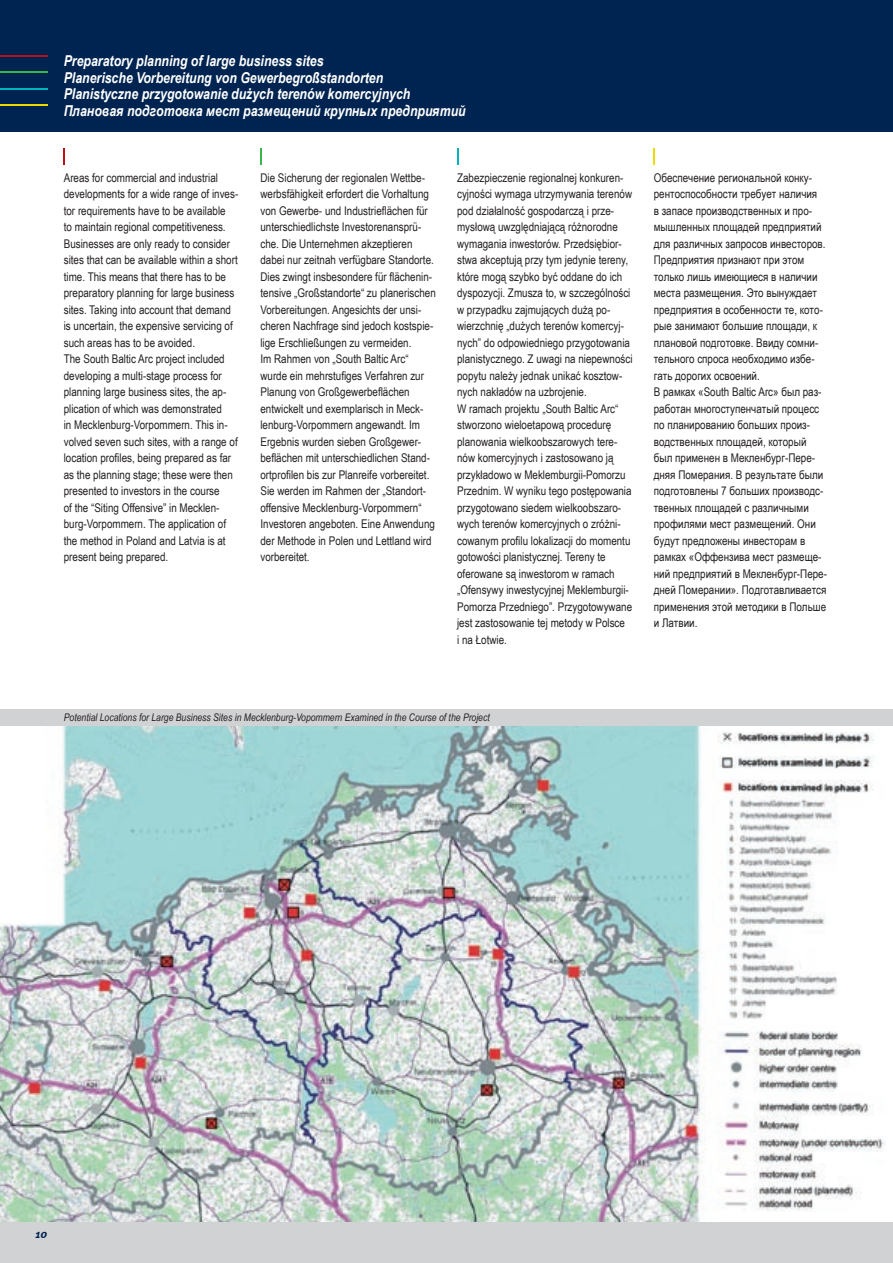
<style>
.page{position:relative;width:893px;height:1263px;background:#fff}
.page>*{position:absolute;margin:0;border:0;box-sizing:border-box;transform-origin:0 0}
.t1{font:italic 700 15px/16.5px "Arial Narrow";color:#fff}
.t2{font:12px/16.5px "Arial Narrow";color:#231f20}
.t3{font:italic 700 12px "Meta";color:#002451}
.t4{font:italic 10.5px "Arial Narrow";color:#231f20}
</style>
<div class="page">
<div style="left:0;top:0;width:893px;height:132px;background:#002451"></div>
<hr style="left:0;top:56px;width:47px;height:1px;background:#bb1018">
<hr style="left:0;top:72px;width:47px;height:1px;background:#3ab54a">
<hr style="left:0;top:88px;width:47px;height:1px;background:#00b6bc">
<hr style="left:0;top:104px;width:47px;height:1px;background:#ebdb01">
<div style="left:0;top:1221px;width:893px;height:42px;background:#d1d2d4"></div>
<img style="left:0;top:726px;width:885px;height:495px">
<svg style="left:64px;top:148px;width:1px;height:17px"></svg>
<svg style="left:260px;top:148px;width:2px;height:17px"></svg>
<svg style="left:457px;top:148px;width:1px;height:17px"></svg>
<svg style="left:654px;top:148px;width:1px;height:17px"></svg>
<div style="left:0;top:710px;width:893px;height:16px;background:#d1d2d4"></div>
<p class="t1" style="left:64px;top:52px;width:404px">Preparatory planning of large business sites<br>Planerische Vorbereitung von Gewerbegroßstandorten<br>Planistyczne przygotowanie dużych terenów komercyjnych Плановая подготовка мест размещений крупных предприятий</p>
<p class="t2" style="left:260px;top:169px;width:177px">Die Sicherung der regionalen Wettbe&shy;werbsfähigkeit erfordert die Vorhaltung von Gewerbe- und Industrieflächen für unterschiedlichste Investorenansprü&shy;che. Die Unternehmen akzeptieren dabei nur zeitnah verfügbare Standorte.<br>Dies zwingt insbesondere für flächenin&shy;tensive „Großstandorte“ zu planerischen Vorbereitungen. Angesichts der unsi&shy;cheren Nachfrage sind jedoch kostspie&shy;lige Erschließungen zu vermeiden.<br>Im Rahmen von „South Baltic Arc“ wurde ein mehrstufiges Verfahren zur Planung von Großgewerbeflächen entwickelt und exemplarisch in Meck&shy;lenburg-Vorpommern angewandt. Im Ergebnis wurden sieben Großgewer&shy;beflächen mit unterschiedlichen Stand&shy;ortprofilen bis zur Planreife vorbereitet.<br>Sie werden im Rahmen der „Standort&shy;offensive Mecklenburg-Vorpommern“ Investoren angeboten. Eine Anwendung der Methode in Polen und Lettland wird vorbereitet.</p>
<p class="t2" style="left:654px;top:169px;width:175px">Обеспечение региональной конку&shy;рентоспособности требует наличия<br>в запасе производственных и про&shy;мышленных площадей предприятий для различных запросов инвесторов.<br>Предприятия признают при этом только лишь имеющиеся в наличии места размещения. Это вынуждает предприятия в особенности те, кото&shy;рые занимают большие площади, к плановой подготовке. Ввиду сомни&shy;тельного спроса необходимо избе&shy;гать дорогих освоений.<br>В рамках «South Baltic Arc» был раз&shy;работан многоступенчатый процесс по планированию больших произ&shy;водственных площадей, который был применен в Мекленбург-Пере&shy;дняя Померания. В результате были подготовлены 7 больших производс&shy;твенных площадей с различными профилями мест размещений. Они будут предложены инвесторам в рамках «Оффензива мест размеще&shy;ний предприятий в Мекленбург-Пере&shy;дней Померании». Подготавливается применения этой методики в Польше и Латвии.</p>
<p class="t2" style="left:64px;top:169px;width:176px">Areas for commercial and industrial developments for a wide range of inves&shy;tor requirements have to be available<br>to maintain regional competitiveness.<br>Businesses are only ready to consider sites that can be available within a short time. This means that there has to be preparatory planning for large business sites. Taking into account that demand is uncertain, the expensive servicing of such areas has to be avoided.<br>The South Baltic Arc project included developing a multi-stage process for planning large business sites, the ap&shy;plication of which was demonstrated<br>in Mecklenburg-Vorpommern. This in&shy;volved seven such sites, with a range of location profiles, being prepared as far as the planning stage; these were then presented to investors in the course<br>of the “Siting Offensive” in Mecklen&shy;burg-Vorpommern. The application of the method in Poland and Latvia is at present being prepared.</p>
<p class="t2" style="left:457px;top:169px;width:177px">Zabezpieczenie regionalnej konkuren&shy;cyjności wymaga utrzymywania terenów pod działalność gospodarczą i prze&shy;mysłową uwzględniającą różnorodne wymagania inwestorów. Przedsiębior&shy;stwa akceptują przy tym jedynie tereny, które mogą szybko być oddane do ich dyspozycji. Zmusza to, w szczególności w przypadku zajmujących dużą po&shy;wierzchnię „dużych terenów komercyj&shy;nych” do odpowiedniego przygotowania planistycznego. Z uwagi na niepewności popytu należy jednak unikać kosztow&shy;nych nakładów na uzbrojenie.<br>W ramach projektu „South Baltic Arc“ stworzono wieloetapową procedurę planowania wielkoobszarowych tere&shy;nów komercyjnych i zastosowano ją przykładowo w Meklemburgii-Pomorzu Przednim. W wyniku tego postępowania przygotowano siedem wielkoobszaro&shy;wych terenów komercyjnych o zróżni&shy;cowanym profilu lokalizacji do momentu gotowości planistycznej. Tereny te oferowane są inwestorom w ramach „Ofensywy inwestycyjnej Meklemburgii-Pomorza Przedniego”. Przygotowywane jest zastosowanie tej metody w Polsce<br>i na Łotwie.</p>
<p class="t4" style="left:64px;top:710px;width:427px">Potential Locations for Large Business Sites in Mecklenburg-Vopommern Examined in the Course of the Project</p>
<p class="t3" style="left:35px;top:1226px;width:14px">10</p>
</div>
